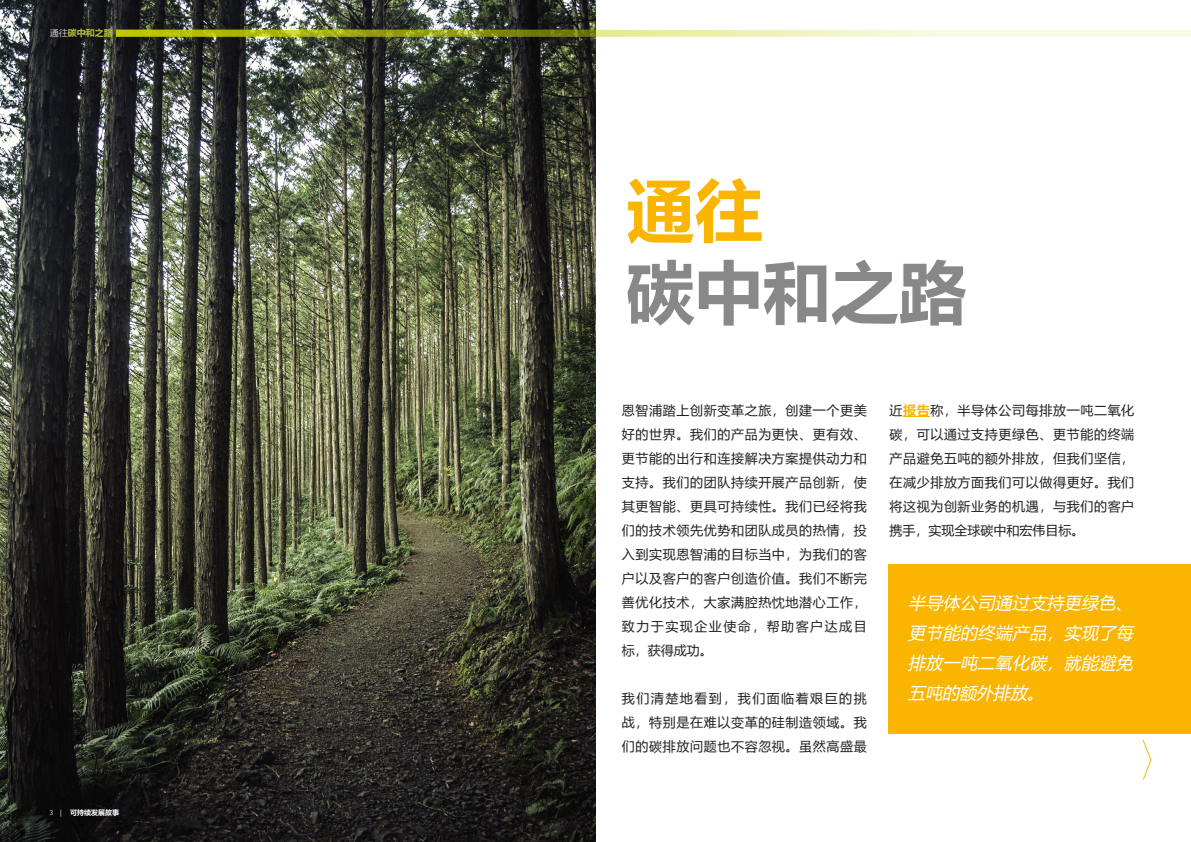
<style>
.page{position:relative;width:1191px;height:842px;background:#fff}
.page>*{position:absolute;margin:0;border:0;box-sizing:border-box;transform-origin:0 0}
.t1{font:700 68px/81.6px "Microsoft Ya Hei";color:#888}
.t2{font:italic 17px/30px "Microsoft Ya Hei";color:#fff;text-align:justify}
.t3{font:13px/24px "Microsoft Ya Hei";letter-spacing:.05em;color:#231f20;text-align:justify}
.t4{font:700 9px "Microsoft Ya Hei";color:#b6bb3b}
.t5{font:700 7px "Microsoft Ya Hei";color:#fff}
.s1{font-weight:300;color:#fff}
.s2{font-family:"Avenir LT Std";font-weight:300}
.s3{font-family:"Avenir LT Std";font-weight:400}
.s4{color:#f9b500}
.s5{font-weight:700;color:#f9b500}
</style>
<div class="page">
<img style="left:0;top:0;width:595px;height:842px">
<div style="left:889px;top:564px;width:302px;height:170px;background:#f9b500"></div>
<svg style="left:1142px;top:740px;width:9px;height:40px"></svg>
<div style="left:40px;top:20px;width:194px;height:25px;background:#111212;opacity:.75"></div>
<svg style="left:903px;top:416px;width:27px;height:1px"></svg>
<img style="left:117px;top:23px;width:1074px;height:14px">
<p class="t4" style="left:50px;top:27px;width:64px"><span class="s1">通往</span>碳中和之路</p>
<p class="t5" style="left:49px;top:808px;width:71px"><span class="s2">3</span> <span class="s3">|</span> 可持续发展故事</p>
<p class="t1" style="left:626px;top:167px;width:341px"><span class="s4">通往<br></span>碳中和之路</p>
<p class="t3" style="left:622px;top:398px;width:246px">恩智浦踏上创新变革之旅，创建一个更美好的世界。我们的产品为更快、更有效、更节能的出行和连接解决方案提供动力和支持。我们的团队持续开展产品创新，使其更智能、更具可持续性。我们已经将我们的技术领先优势和团队成员的热情，投入到实现恩智浦的目标当中，为我们的客户以及客户的客户创造价值。我们不断完善优化技术，大家满腔热忱地潜心工作，致力于实现企业使命，帮助客户达成目标，获得成功。</p>
<p class="t3" style="left:622px;top:686px;width:246px">我们清楚地看到，我们面临着艰巨的挑战，特别是在难以变革的硅制造领域。我们的碳排放问题也不容忽视。虽然高盛最</p>
<p class="t3" style="left:889px;top:398px;width:246px">近<span class="s5">报告</span>称，半导体公司每排放一吨二氧化碳，可以通过支持更绿色、更节能的终端产品避免五吨的额外排放，但我们坚信，在减少排放方面我们可以做得更好。我们将这视为创新业务的机遇，与我们的客户携手，实现全球碳中和宏伟目标。</p>
<p class="t2" style="left:908px;top:588px;width:231px">半导体公司通过支持更绿色、更节能的终端产品，实现了每排放一吨二氧化碳，就能避免五吨的额外排放。</p>
</div>
